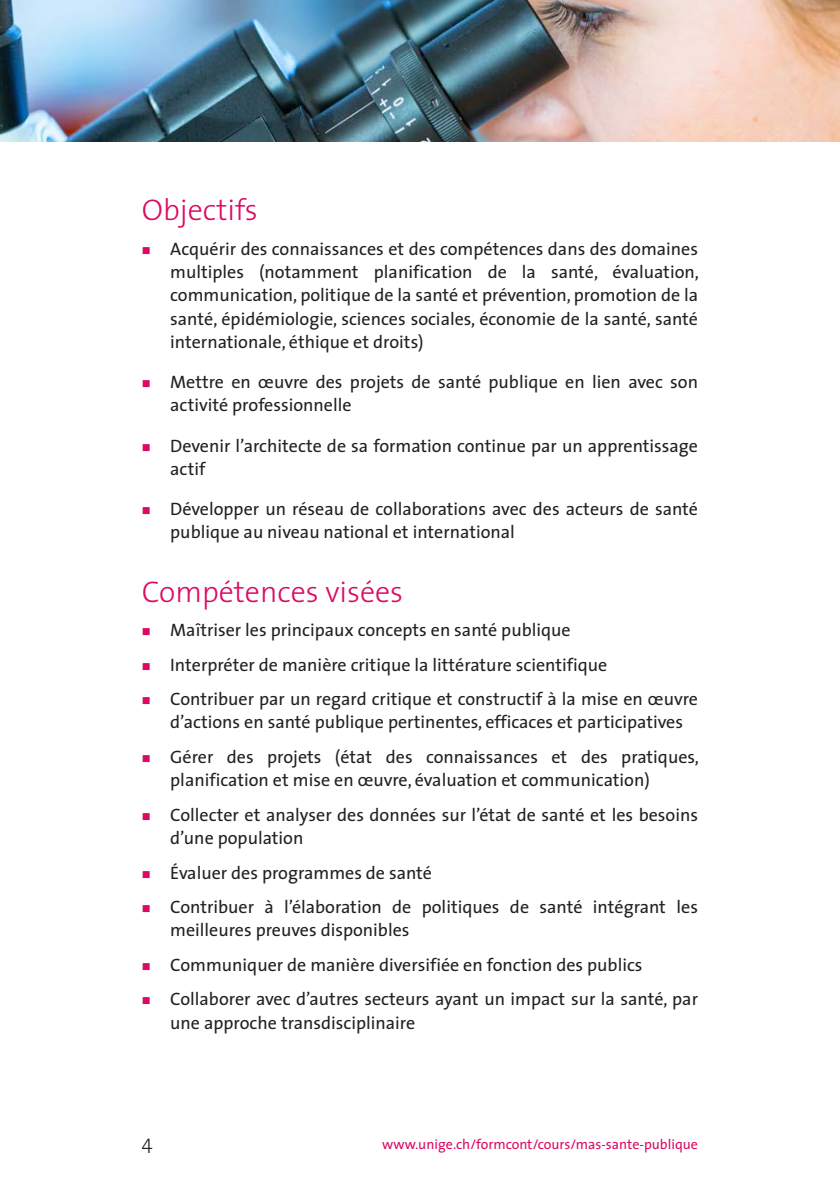
<style>
.page{position:relative;width:840px;height:1191px;background:#fff}
.page>*{position:absolute;margin:0;border:0;box-sizing:border-box;transform-origin:0 0}
.texte{font:300 30px "The Sans";color:#db0a62}
.t1{font:300 20px "The Sans";color:#231f20}
.retrait5{font:18px/23.2px "The Sans";color:#231f20}
.t2{font:14px "The Sans";color:#db0a62}
.s1{color:#db0a62}
</style>
<div class="page">
<img style="left:0;top:0;width:839px;height:142px">
<p class="texte" style="left:142px;top:185px;width:117px">Objectifs</p>
<p class="retrait5" style="left:170px;top:237px;width:530px;text-align:justify;text-indent:-28px"><span class="s1">■</span> Acquérir des connaissances et des compétences dans des domaines multiples (notamment planification de la santé, évaluation, communication, politique de la santé et prévention, promotion de la santé, épidémiologie, sciences sociales, économie de la santé, santé internationale, éthique et droits)</p>
<p class="retrait5" style="left:170px;top:370px;width:529px;text-indent:-28px"><span class="s1">■</span> Mettre en œuvre des projets de santé publique en lien avec son activité professionnelle</p>
<p class="retrait5" style="left:170px;top:433px;width:529px;text-indent:-28px"><span class="s1">■</span> Devenir l’architecte de sa formation continue par un apprentissage actif</p>
<p class="retrait5" style="left:170px;top:497px;width:529px;text-indent:-28px"><span class="s1">■</span> Développer un réseau de collaborations avec des acteurs de santé publique au niveau national et international</p>
<p class="texte" style="left:142px;top:566px;width:263px">Compétences visées</p>
<p class="retrait5" style="left:142px;top:618px;width:430px"><span class="s1">■</span> Maîtriser les principaux concepts en santé publique</p>
<p class="retrait5" style="left:142px;top:652px;width:466px"><span class="s1">■</span> Interpréter de manière critique la littérature scientifique</p>
<p class="retrait5" style="left:170px;top:687px;width:529px;text-indent:-28px"><span class="s1">■</span> Contribuer par un regard critique et constructif à la mise en œuvre d’actions en santé publique pertinentes, efficaces et participatives</p>
<p class="retrait5" style="left:170px;top:745px;width:530px;text-indent:-28px"><span class="s1">■</span> Gérer des projets (état des connaissances et des pratiques, planification et mise en œuvre, évaluation et communication)</p>
<p class="retrait5" style="left:170px;top:802px;width:529px;text-indent:-28px"><span class="s1">■</span> Collecter et analyser des données sur l’état de santé et les besoins d’une population</p>
<p class="retrait5" style="left:142px;top:860px;width:291px"><span class="s1">■</span> Évaluer des programmes de santé</p>
<p class="retrait5" style="left:170px;top:895px;width:529px;text-indent:-28px"><span class="s1">■</span> Contribuer à l’élaboration de politiques de santé intégrant les meilleures preuves disponibles</p>
<p class="retrait5" style="left:142px;top:952px;width:502px"><span class="s1">■</span> Communiquer de manière diversifiée en fonction des publics</p>
<p class="retrait5" style="left:170px;top:986px;width:529px;line-height:24px;text-indent:-28px"><span class="s1">■</span> Collaborer avec d’autres secteurs ayant un impact sur la santé, par une approche transdisciplinaire</p>
<p class="t1" style="left:142px;top:1125px;width:12px">4</p>
<p class="t2" style="left:382px;top:1132px;width:317px">www.unige.ch/formcont/cours/mas-sante-publique</p>
</div>
